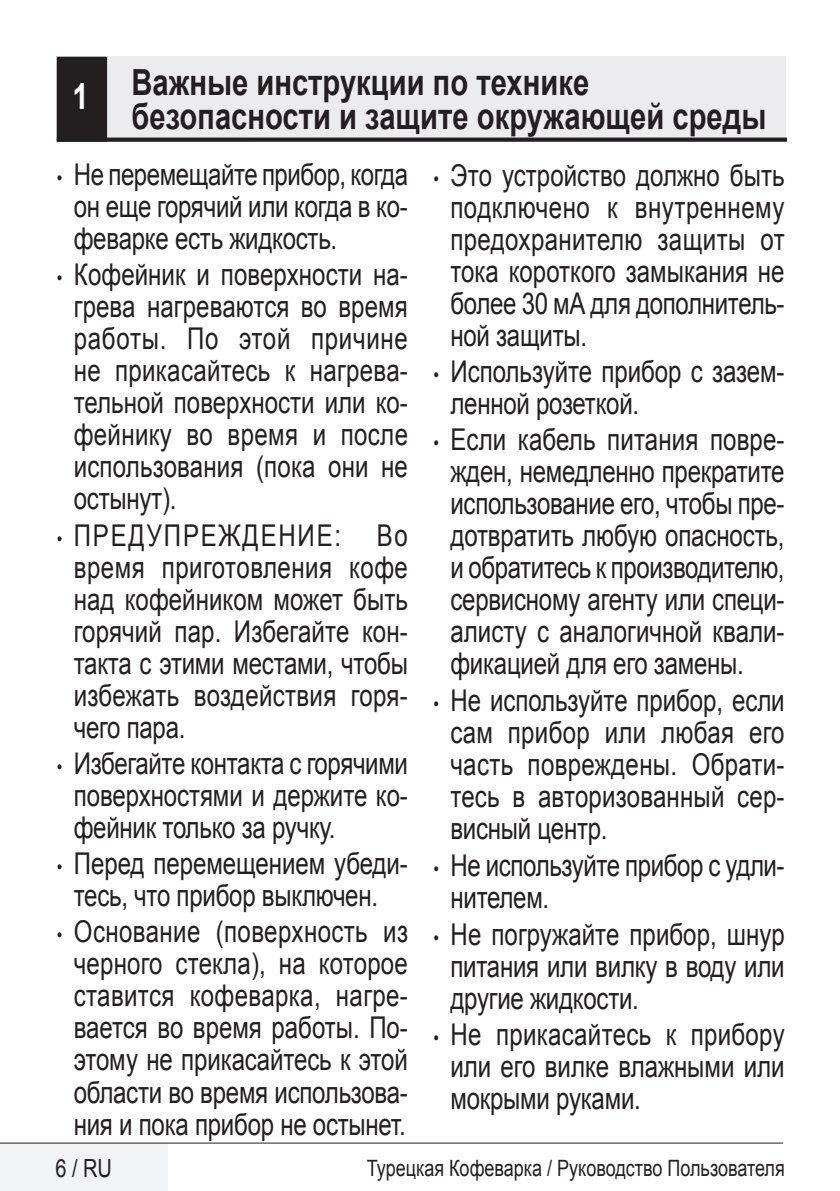
<style>
.page{position:relative;width:840px;height:1191px;background:#fff}
.page>*{position:absolute;margin:0;border:0;box-sizing:border-box;transform-origin:0 0}
.Unite_Baslik_Guvenli{font:700 36px/34px "Arial";color:#231f20;scale:.81 1}
.t1{font:30px/32px "Arial";letter-spacing:-.01em;color:#231f20;text-align:justify;scale:.8 1}
.t2{font:25px "Arial";color:#231f20;scale:.8 1}
.t3{font:22.4px "Arial";color:#231f20;scale:.8 1}
.s1{color:#fff}
.s2{font-size:20px}
</style>
<div class="page">
<div style="left:0;top:1143px;width:168px;height:48px;background:#f2f3f4"></div>
<hr style="left:0;top:1142px;width:782px;height:1px;background:#231f20">
<div style="left:57px;top:57px;width:728px;height:83px;background:#ececee"></div>
<hr style="left:57px;top:138px;width:728px;height:3px;background:#231f20">
<div style="left:58px;top:58px;width:48px;height:83px;background:#231f20"></div>
<div style="left:57px;top:57px;width:50px;height:85px;border:2px solid #231f20"></div>
<p class="Unite_Baslik_Guvenli" style="left:131px;top:67px;width:784px;text-indent:-59px"><span class="s1">1</span> Важные инструкции по технике безопасности и защите окружающей среды</p>
<p class="t1" style="left:74px;top:159px;width:419px;text-indent:-17px"><span class="s2">•</span> Не перемещайте прибор, когда он еще горячий или когда в ко&shy;феварке есть жидкость.</p>
<p class="t1" style="left:74px;top:259px;width:419px;text-indent:-17px"><span class="s2">•</span> Кофейник и поверхности на&shy;грева нагреваются во время работы. По этой причине не прикасайтесь к нагрева&shy;тельной поверхности или ко&shy;фейнику во время и после использования (пока они не остынут).</p>
<p class="t1" style="left:74px;top:519px;width:419px;text-indent:-17px"><span class="s2">•</span> ПРЕДУПРЕЖДЕНИЕ: Во время приготовления кофе над кофейником может быть горячий пар. Избегайте кон&shy;такта с этими местами, чтобы избежать воздействия горя&shy;чего пара.</p>
<p class="t1" style="left:74px;top:747px;width:419px;text-indent:-17px"><span class="s2">•</span> Избегайте контакта с горячими поверхностями и держите ко&shy;фейник только за ручку.</p>
<p class="t1" style="left:57px;top:848px;width:440px;text-align:center"><span class="s2">•</span> Перед перемещением убеди&shy;тесь, что прибор выключен.</p>
<p class="t1" style="left:57px;top:916px;width:440px;text-align:center"><span class="s2">•</span> Основание (поверхность из черного стекла), на которое ставится кофеварка, нагре&shy;вается во время работы. По&shy;этому не прикасайтесь к этой области во время использова&shy;ния и пока прибор не остынет.</p>
<p class="t1" style="left:450px;top:159px;width:419px;text-indent:-17px"><span class="s2">•</span> Это устройство должно быть подключено к внутреннему предохранителю защиты от тока короткого замыкания не более 30 мА для дополнитель&shy;ной защиты.</p>
<p class="t1" style="left:450px;top:356px;width:419px;text-indent:-17px"><span class="s2">•</span> Используйте прибор с зазем&shy;ленной розеткой.</p>
<p class="t1" style="left:450px;top:424px;width:419px;text-indent:-17px"><span class="s2">•</span> Если кабель питания повре&shy;жден, немедленно прекратите использование его, чтобы пре&shy;дотвратить любую опасность, и обратитесь к производителю, сервисному агенту или специ&shy;алисту с аналогичной квали&shy;фикацией для его замены.</p>
<p class="t1" style="left:450px;top:684px;width:419px;text-indent:-17px"><span class="s2">•</span> Не используйте прибор, если сам прибор или любая его часть повреждены. Обрати&shy;тесь в авторизованный сер&shy;висный центр.</p>
<p class="t1" style="left:450px;top:850px;width:419px;text-indent:-17px"><span class="s2">•</span> Не используйте прибор с удли&shy;нителем.</p>
<p class="t1" style="left:450px;top:918px;width:419px;text-indent:-17px"><span class="s2">•</span> Не погружайте прибор, шнур питания или вилку в воду или другие жидкости.</p>
<p class="t1" style="left:450px;top:1018px;width:419px;text-indent:-17px"><span class="s2">•</span> Не прикасайтесь к прибору или его вилке влажными или мокрыми руками.</p>
<p class="t2" style="left:55px;top:1152px;width:72px">6 / RU</p>
<p class="t3" style="left:366px;top:1153px;width:523px">Турецкая Кофеварка / Руководство Пользователя</p>
</div>
